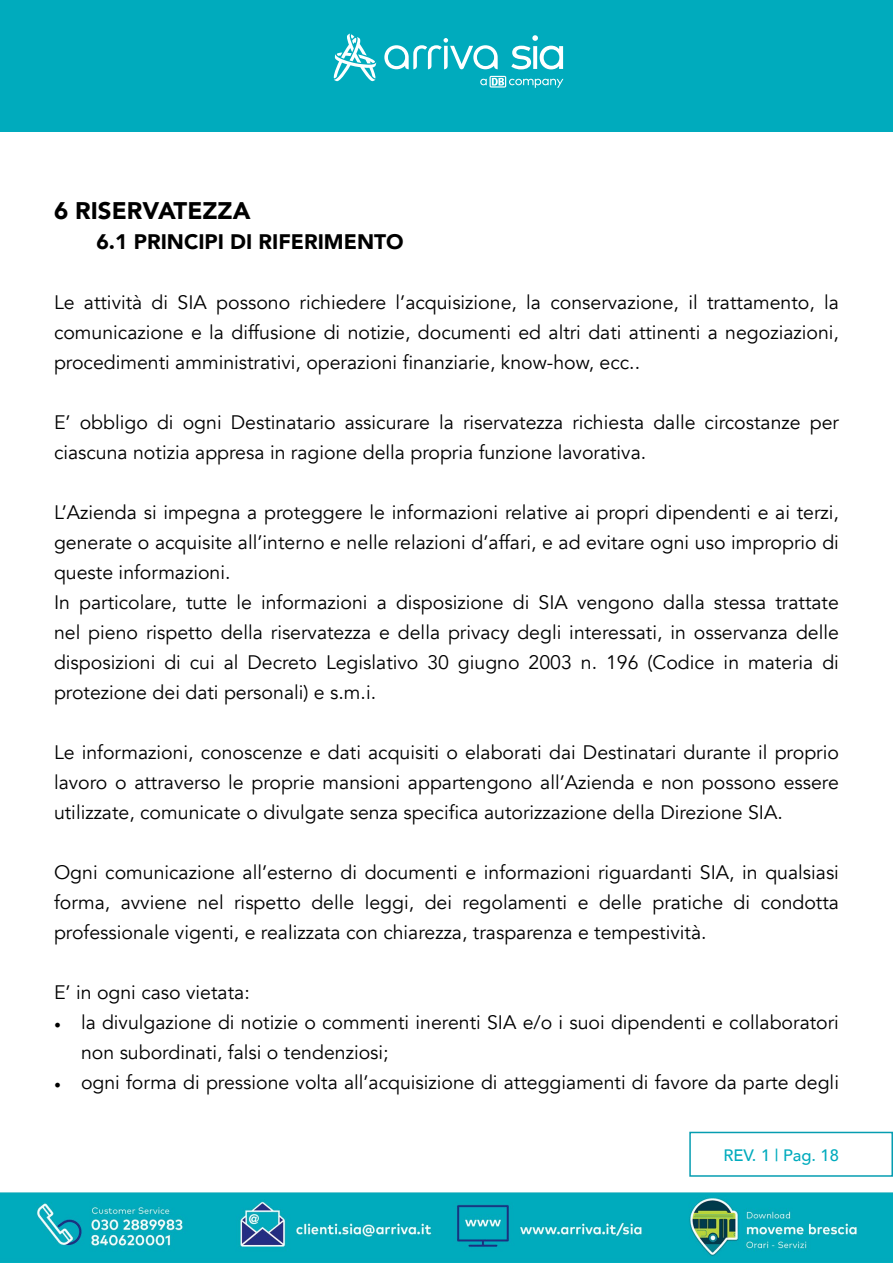
<style>
.page{position:relative;width:893px;height:1263px;background:#fff}
.page>*{position:absolute;margin:0;border:0;box-sizing:border-box;transform-origin:0 0}
.t1{font:900 24px "Avenir";color:#000}
.t2{font:900 21px "Avenir";color:#000}
.t3{font:19.5px/30px "Avenir";color:#000;text-align:justify}
.t4{font:500 16.5px "Avenir";color:#00abbd}
.s1{font-family:"Minion Pro";font-size:18px}
</style>
<div class="page">
<div style="left:0;top:0;width:893px;height:132px;background:#00abbd"></div>
<svg style="left:384px;top:38px;width:114px;height:31px"></svg>
<svg style="left:334px;top:33px;width:42px;height:48px"></svg>
<svg style="left:511px;top:35px;width:52px;height:34px"></svg>
<svg style="left:480px;top:76px;width:83px;height:12px"></svg>
<img style="left:0;top:1192px;width:893px;height:71px">
<div style="left:689px;top:1132px;width:204px;height:45px;border:2px solid #069db1"></div>
<p class="t1" style="left:54px;top:190px;width:198px">6 RISERVATEZZA</p>
<p class="t2" style="left:97px;top:224px;width:309px">6.1 PRINCIPI DI RIFERIMENTO</p>
<p class="t3" style="left:54px;top:288px;width:786px">Le attività di SIA possono richiedere l’acquisizione, la conservazione, il trattamento, la comunicazione e la diffusione di notizie, documenti ed altri dati attinenti a negoziazioni, procedimenti amministrativi, operazioni finanziarie, know-how, ecc..</p>
<p class="t3" style="left:54px;top:408px;width:786px">E’ obbligo di ogni Destinatario assicurare la riservatezza richiesta dalle circostanze per ciascuna notizia appresa in ragione della propria funzione lavorativa.</p>
<p class="t3" style="left:54px;top:498px;width:786px;text-align:left">L’Azienda si impegna a proteggere le informazioni relative ai propri dipendenti e ai terzi, generate o acquisite all’interno e nelle relazioni d’affari, e ad evitare ogni uso improprio di queste informazioni.<br>In particolare, tutte le informazioni a disposizione di SIA vengono dalla stessa trattate nel pieno rispetto della riservatezza e della privacy degli interessati, in osservanza delle disposizioni di cui al Decreto Legislativo 30 giugno 2003 n. 196 (Codice in materia di protezione dei dati personali) e s.m.i.</p>
<p class="t3" style="left:54px;top:738px;width:786px">Le informazioni, conoscenze e dati acquisiti o elaborati dai Destinatari durante il proprio lavoro o attraverso le proprie mansioni appartengono all’Azienda e non possono essere utilizzate, comunicate o divulgate senza specifica autorizzazione della Direzione SIA.</p>
<p class="t3" style="left:54px;top:858px;width:786px">Ogni comunicazione all’esterno di documenti e informazioni riguardanti SIA, in qualsiasi forma, avviene nel rispetto delle leggi, dei regolamenti e delle pratiche di condotta professionale vigenti, e realizzata con chiarezza, trasparenza e tempestività.</p>
<p class="t3" style="left:54px;top:978px;width:197px">E’ in ogni caso vietata:</p>
<p class="t3" style="left:81px;top:1008px;width:759px;text-indent:-27px"><span class="s1">•</span> la divulgazione di notizie o commenti inerenti SIA e/o i suoi dipendenti e collaboratori non subordinati, falsi o tendenziosi;</p>
<p class="t3" style="left:54px;top:1068px;width:786px"><span class="s1">•</span> ogni forma di pressione volta all’acquisizione di atteggiamenti di favore da parte degli</p>
<p class="t4" style="left:723px;top:1141px;width:117px">REV. 1 | Pag. 18</p>
</div>
